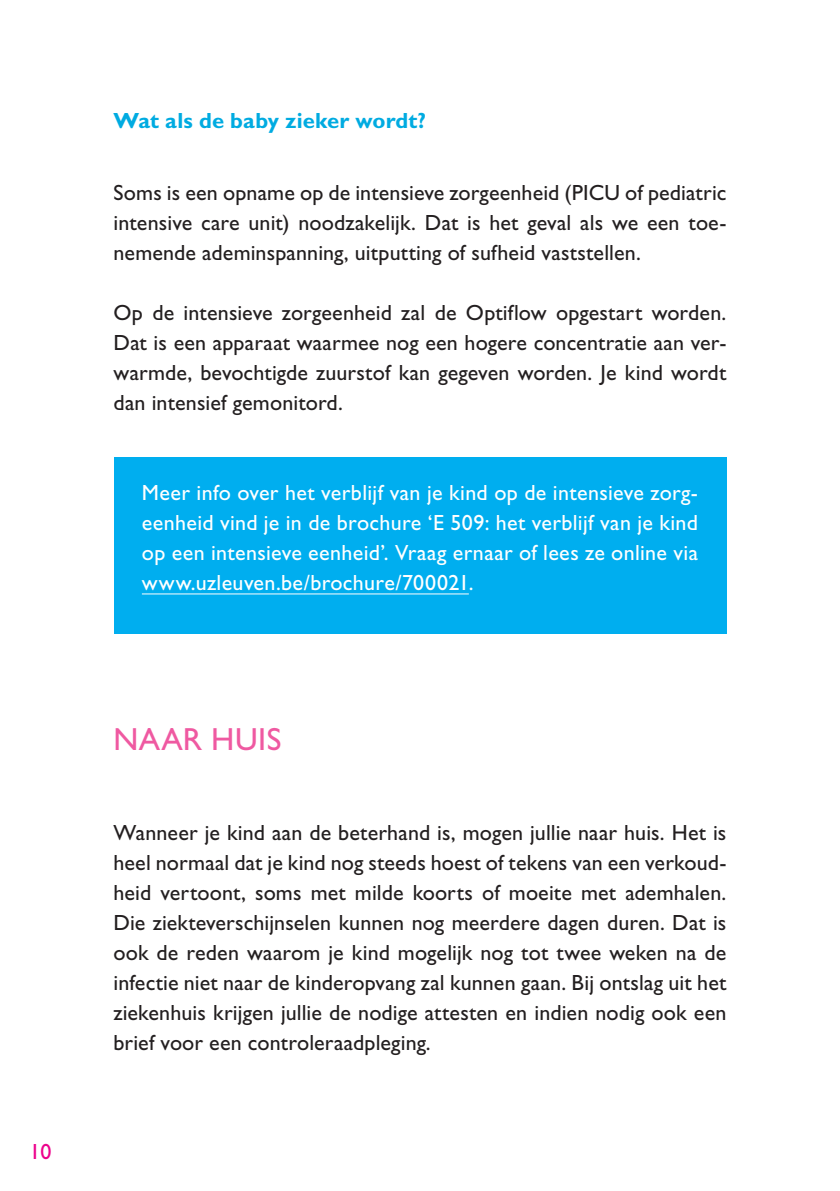
<style>
.page{position:relative;width:840px;height:1191px;background:#fff}
.page>*{position:absolute;margin:0;border:0;box-sizing:border-box;transform-origin:0 0}
.t1{font:32px "Gill Sans Std";letter-spacing:.015em;color:#ef59a1}
.t2{font:22px/30px "Gill Sans Std";letter-spacing:.005em;color:#231f20;text-align:justify}
.t3{font:22px/30px "Gill Sans Std";letter-spacing:.015em;color:#fff;text-align:justify}
.t4{font:700 22px "Gill Sans Std";letter-spacing:.005em;color:#00abe1}
.t5{font:22px "Gill Sans Std";color:#ed028c}
</style>
<div class="page">
<div style="left:113px;top:456px;width:613px;height:177px;background:#00aeef"></div>
<hr style="left:142px;top:593px;width:326px;height:1px;background:#fff">
<p class="t5" style="left:29px;top:1138px;width:23px">10</p>
<p class="t4" style="left:113px;top:108px;width:314px">Wat als de baby zieker wordt?</p>
<p class="t2" style="left:113px;top:177px;width:614px">Soms is een opname op de intensieve zorgeenheid (PICU of pediatric intensive care unit) noodzakelijk. Dat is het geval als we een toe&shy;nemende ademinspanning, uitputting of sufheid vaststellen.</p>
<p class="t2" style="left:113px;top:297px;width:614px">Op de intensieve zorgeenheid zal de Optiflow opgestart worden.<br>Dat is een apparaat waarmee nog een hogere concentratie aan ver&shy;warmde, bevochtigde zuurstof kan gegeven worden. Je kind wordt dan intensief gemonitord.</p>
<p class="t3" style="left:142px;top:478px;width:557px">Meer info over het verblijf van je kind op de intensieve zorg&shy;eenheid vind je in de brochure ‘E 509: het verblijf van je kind op een intensieve eenheid’. Vraag ernaar of lees ze online via www.uzleuven.be/brochure/700021.</p>
<h1 class="t1" style="left:113px;top:721px;width:169px">NAAR HUIS</h1>
<p class="t2" style="left:113px;top:817px;width:614px">Wanneer je kind aan de beterhand is, mogen jullie naar huis. Het is heel normaal dat je kind nog steeds hoest of tekens van een verkoud&shy;heid vertoont, soms met milde koorts of moeite met ademhalen.<br>Die ziekteverschijnselen kunnen nog meerdere dagen duren. Dat is ook de reden waarom je kind mogelijk nog tot twee weken na de infectie niet naar de kinderopvang zal kunnen gaan. Bij ontslag uit het ziekenhuis krijgen jullie de nodige attesten en indien nodig ook een brief voor een controleraadpleging.</p>
</div>
